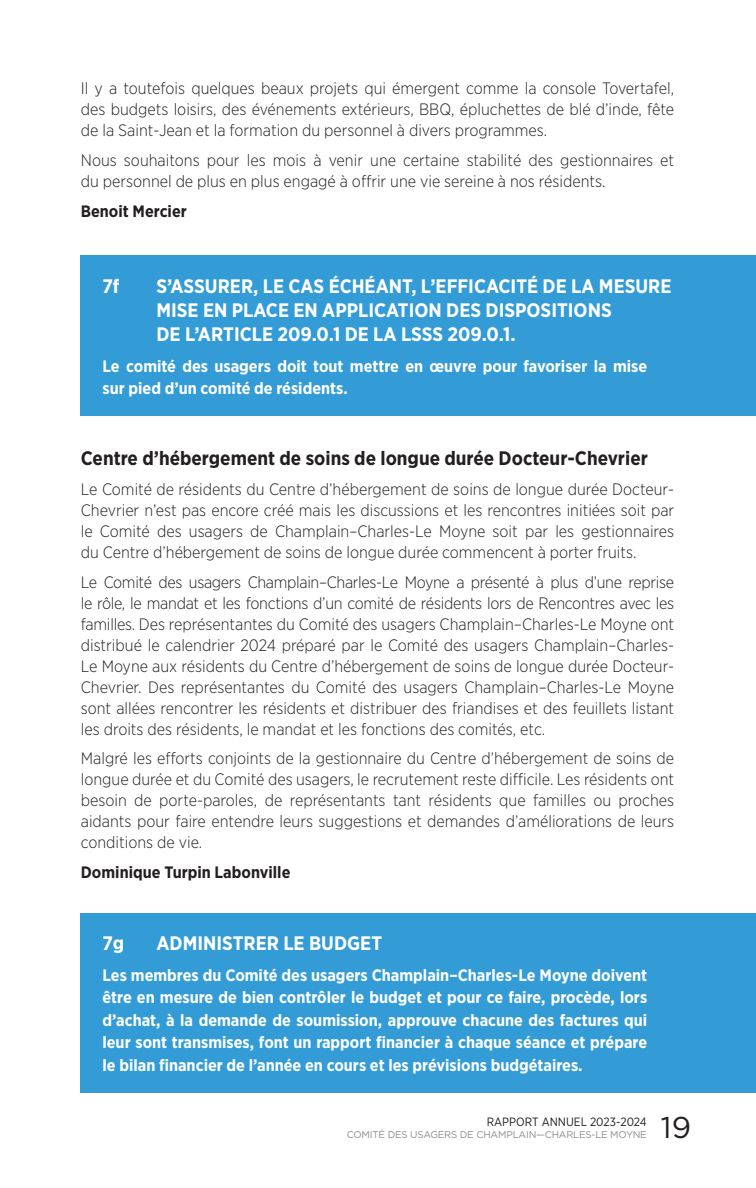
<style>
.page{position:relative;width:756px;height:1188px;background:#fff}
.page>*{position:absolute;margin:0;border:0;box-sizing:border-box;transform-origin:0 0}
.t1{font:30px "Gotham";color:#231f20}
.t2{font:700 19.5px/24px "Gotham Narrow";color:#fff}
.t3{font:700 19.5px "Gotham Narrow";color:#231f20}
.t4{font:300 16.5px/21px "Gotham Narrow";color:#231f20;text-align:justify}
.t5{font:700 16.5px/22.5px "Gotham Narrow";color:#fff;text-align:justify}
.t6{font:700 16.5px "Gotham Narrow";color:#231f20}
.t7{font:12px "Gotham Narrow";color:#231f20}
.t8{font:9.75px "Gotham";letter-spacing:-.02em;color:#8a8c8f}
</style>
<div class="page">
<div style="left:81px;top:913px;width:675px;height:179px;background:#339cd7"></div>
<div style="left:81px;top:256px;width:675px;height:160px;background:#339cd7"></div>
<p class="t4" style="left:81px;top:78px;width:595px">Il y a toutefois quelques beaux projets qui émergent comme la console Tovertafel, des budgets loisirs, des événements extérieurs, BBQ, épluchettes de blé d’inde, fête de la Saint-Jean et la formation du personnel à divers programmes.</p>
<p class="t4" style="left:81px;top:149px;width:595px">Nous souhaitons pour les mois à venir une certaine stabilité des gestionnaires et du personnel de plus en plus engagé à offrir une vie sereine à nos résidents.</p>
<p class="t6" style="left:81px;top:200px;width:108px">Benoit Mercier</p>
<p class="t2" style="left:102px;top:274px;width:19px">7f</p>
<p class="t2" style="left:156px;top:274px;width:517px">S’ASSURER, LE CAS ÉCHÉANT, L’EFFICACITÉ DE LA MESURE<br>MISE EN PLACE EN APPLICATION DES DISPOSITIONS<br>DE L’ARTICLE 209.0.1 DE LA LSSS 209.0.1.</p>
<p class="t5" style="left:102px;top:355px;width:546px">Le comité des usagers doit tout mettre en œuvre pour favoriser la mise sur pied d’un comité de résidents.</p>
<p class="t3" style="left:81px;top:446px;width:569px">Centre d’hébergement de soins de longue durée Docteur-Chevrier</p>
<p class="t4" style="left:81px;top:478px;width:595px">Le Comité de résidents du Centre d’hébergement de soins de longue durée Docteur-Chevrier n’est pas encore créé mais les discussions et les rencontres initiées soit par le Comité des usagers de Champlain–Charles-Le Moyne soit par les gestionnaires du Centre d’hébergement de soins de longue durée commencent à porter fruits.</p>
<p class="t4" style="left:81px;top:571px;width:595px">Le Comité des usagers Champlain–Charles-Le Moyne a présenté à plus d’une reprise le rôle, le mandat et les fonctions d’un comité de résidents lors de Rencontres avec les familles. Des représentantes du Comité des usagers Champlain–Charles-Le Moyne ont distribué le calendrier 2024 préparé par le Comité des usagers Champlain–Charles-Le Moyne aux résidents du Centre d’hébergement de soins de longue durée Docteur-Chevrier. Des représentantes du Comité des usagers Champlain–Charles-Le Moyne sont allées rencontrer les résidents et distribuer des friandises et des feuillets listant les droits des résidents, le mandat et les fonctions des comités, etc.</p>
<p class="t4" style="left:81px;top:748px;width:595px">Malgré les efforts conjoints de la gestionnaire du Centre d’hébergement de soins de longue durée et du Comité des usagers, le recrutement reste difficile. Les résidents ont besoin de porte-paroles, de représentants tant résidents que familles ou proches aidants pour faire entendre leurs suggestions et demandes d’améliorations de leurs conditions de vie.</p>
<p class="t6" style="left:81px;top:862px;width:211px">Dominique Turpin Labonville</p>
<p class="t2" style="left:102px;top:931px;width:23px">7g</p>
<p class="t2" style="left:156px;top:931px;width:227px">ADMINISTRER LE BUDGET</p>
<p class="t5" style="left:102px;top:964px;width:546px">Les membres du Comité des usagers Champlain–Charles-Le Moyne doivent être en mesure de bien contrôler le budget et pour ce faire, procède, lors d’achat, à la demande de soumission, approuve chacune des factures qui leur sont transmises, font un rapport financier à chaque séance et prépare le bilan financier de l’année en cours et les prévisions budgétaires.</p>
<p class="t7" style="left:487px;top:1114px;width:162px">RAPPORT ANNUEL 2023-2024</p>
<p class="t8" style="left:347px;top:1129px;width:302px">COMITÉ DES USAGERS DE CHAMPLAIN—CHARLES-LE MOYNE</p>
<h1 class="t1" style="left:661px;top:1111px;width:32px">19</h1>
</div>
